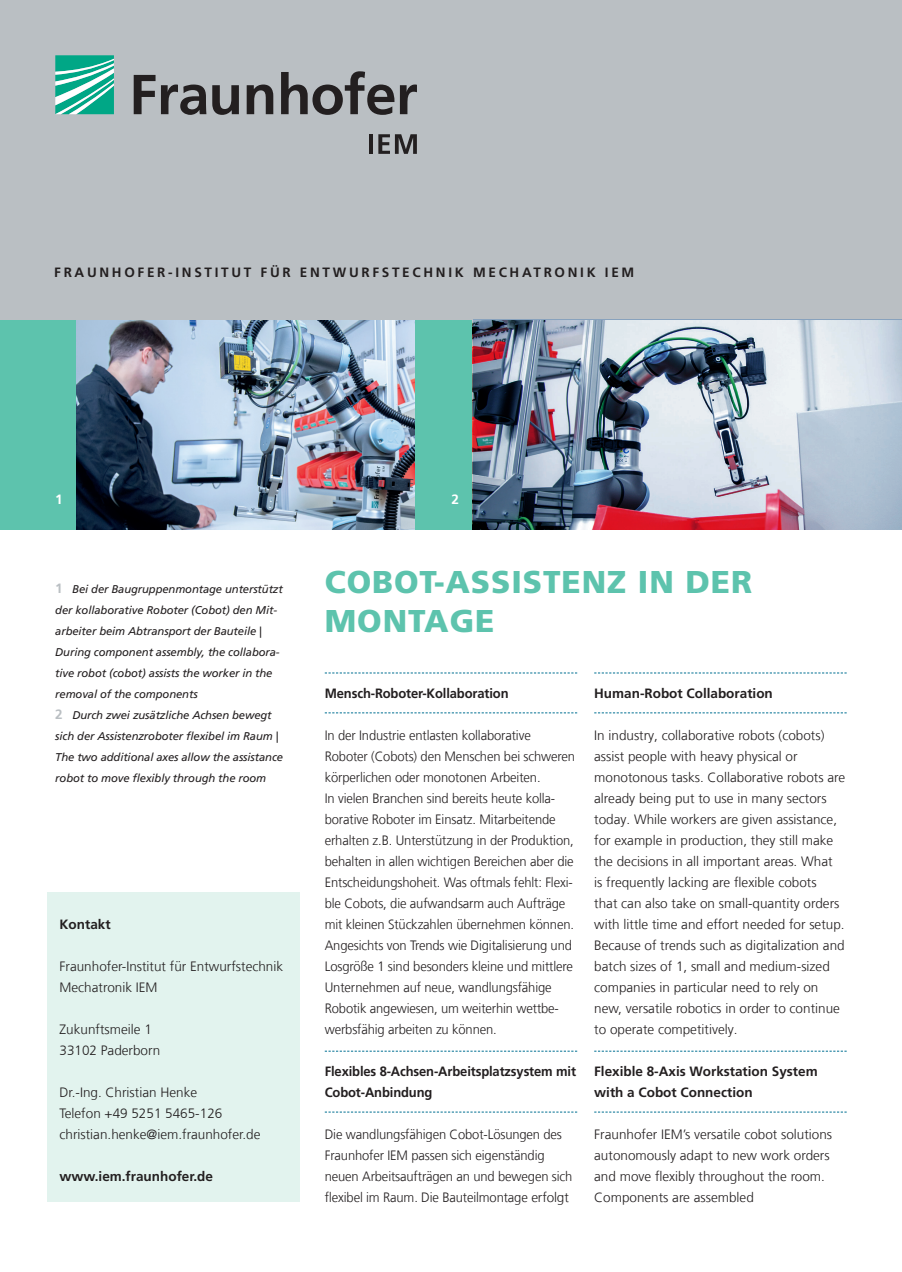
<style>
.page{position:relative;width:902px;height:1272px;background:#fff}
.page>*{position:absolute;margin:0;border:0;box-sizing:border-box;transform-origin:0 0}
.t1{font:900 31.5px/39px "Frutiger LT Com";letter-spacing:.03em;color:#5dc3ad}
.t2{font:300 13.5px/21px "Frutiger LT Com";color:#231f20}
.t3{font:300 13.5px/21px "Frutiger LT Com";color:#231f20;scale:.96 1}
.t4{font:700 13.5px/21px "Frutiger LT Com";color:#231f20}
.t5{font:700 13.5px/21px "Frutiger LT Com";color:#231f20;scale:.96 1}
.t6{font:700 13.5px "Frutiger LT Com";letter-spacing:.2em;color:#231f20}
.t7{font:700 13.5px "Frutiger LT Com";color:#fff}
.t8{font:italic 11.25px/21px "Frutiger LT Com";letter-spacing:-.01em;color:#231f20}
.s1{font-weight:700;font-style:normal;font-size:13.5px;color:#babfc3}
</style>
<div class="page">
<svg style="left:325px;top:672px;width:252px;height:1px"></svg>
<svg style="left:325px;top:712px;width:252px;height:1px"></svg>
<svg style="left:325px;top:1050px;width:252px;height:1px"></svg>
<svg style="left:325px;top:1111px;width:252px;height:1px"></svg>
<svg style="left:594px;top:672px;width:252px;height:1px"></svg>
<svg style="left:594px;top:712px;width:252px;height:1px"></svg>
<svg style="left:594px;top:1050px;width:252px;height:1px"></svg>
<svg style="left:594px;top:1111px;width:252px;height:1px"></svg>
<div style="left:47px;top:892px;width:252px;height:309px;background:#e2f3ee"></div>
<div style="left:0;top:319px;width:901px;height:210px;background:#5dc3ad"></div>
<img style="left:76px;top:319px;width:338px;height:210px">
<div style="left:0;top:0;width:901px;height:319px;background:#babfc3"></div>
<svg style="left:55px;top:55px;width:59px;height:59px;background:#4bbfa8"></svg>
<svg style="left:134px;top:71px;width:283px;height:44px"></svg>
<hr style="left:369px;top:134px;width:4px;height:20px;background:#231f20">
<svg style="left:378px;top:134px;width:39px;height:20px"></svg>
<img style="left:473px;top:319px;width:428px;height:210px">
<p class="t6" style="left:54px;top:265px;width:581px">FRAUNHOFER-INSTITUT FÜR ENTWURFSTECHNIK MECHATRONIK IEM</p>
<p class="t7" style="left:55px;top:491px;width:9px">1</p>
<p class="t7" style="left:451px;top:491px;width:9px">2</p>
<p class="t7" style="left:54px;top:495px;width:9px">1</p>
<p class="t8" style="left:55px;top:578px;width:229px"><span class="s1">1</span> Bei der Baugruppenmontage unterstützt der kollaborative Roboter (Cobot) den Mit&shy;arbeiter beim Abtransport der Bauteile | During component assembly, the collabora&shy;tive robot (cobot) assists the worker in the removal of the components<br><span class="s1">2</span> Durch zwei zusätzliche Achsen bewegt sich der Assistenzroboter flexibel im Raum | The two additional axes allow the assistance robot to move flexibly through the room</p>
<p class="t4" style="left:60px;top:913px;width:53px">Kontakt</p>
<p class="t2" style="left:60px;top:955px;width:225px">Fraunhofer-Institut für Entwurfstechnik<br>Mechatronik IEM</p>
<p class="t2" style="left:60px;top:1018px;width:102px">Zukunftsmeile 1<br>33102 Paderborn</p>
<p class="t2" style="left:60px;top:1081px;width:202px">Dr.-Ing. Christian Henke<br>Telefon +49 5251 5465-126 christian.henke@iem.fraunhofer.de</p>
<p class="t4" style="left:60px;top:1165px;width:155px">www.iem.fraunhofer.de</p>
<h1 class="t1" style="left:325px;top:563px;width:429px">COBOT-ASSISTENZ IN DER<br>MONTAGE</h1>
<p class="t5" style="left:325px;top:682px;width:193px">Mensch-Roboter-Kollaboration</p>
<p class="t3" style="left:325px;top:724px;width:262px">In der Industrie entlasten kollaborative Roboter (Cobots) den Menschen bei schweren körperlichen oder monotonen Arbeiten.<br>In vielen Branchen sind bereits heute kolla&shy;borative Roboter im Einsatz. Mitarbeitende erhalten z.B. Unterstützung in der Produktion, behalten in allen wichtigen Bereichen aber die Entscheidungshoheit. Was oftmals fehlt: Flexi&shy;ble Cobots, die aufwandsarm auch Aufträge mit kleinen Stückzahlen übernehmen können.<br>Angesichts von Trends wie Digitalisierung und Losgröße 1 sind besonders kleine und mittlere Unternehmen auf neue, wandlungsfähige Robotik angewiesen, um weiterhin wettbe&shy;werbsfähig arbeiten zu können.</p>
<p class="t5" style="left:325px;top:1060px;width:263px">Flexibles 8-Achsen-Arbeitsplatzsystem mit<br>Cobot-Anbindung</p>
<p class="t3" style="left:325px;top:1123px;width:259px">Die wandlungsfähigen Cobot-Lösungen des Fraunhofer IEM passen sich eigenständig neuen Arbeitsaufträgen an und bewegen sich flexibel im Raum. Die Bauteilmontage erfolgt</p>
<p class="t4" style="left:594px;top:682px;width:180px">Human-Robot Collaboration</p>
<p class="t2" style="left:594px;top:724px;width:252px">In industry, collaborative robots (cobots) assist people with heavy physical or monotonous tasks. Collaborative robots are already being put to use in many sectors today. While workers are given assistance, for example in production, they still make the decisions in all important areas. What<br>is frequently lacking are flexible cobots<br>that can also take on small-quantity orders with little time and effort needed for setup.<br>Because of trends such as digitalization and batch sizes of 1, small and medium-sized companies in particular need to rely on new, versatile robotics in order to continue to operate competitively.</p>
<p class="t4" style="left:594px;top:1060px;width:225px">Flexible 8-Axis Workstation System with a Cobot Connection</p>
<p class="t2" style="left:594px;top:1123px;width:239px">Fraunhofer IEM’s versatile cobot solutions autonomously adapt to new work orders and move flexibly throughout the room.<br>Components are assembled</p>
</div>
